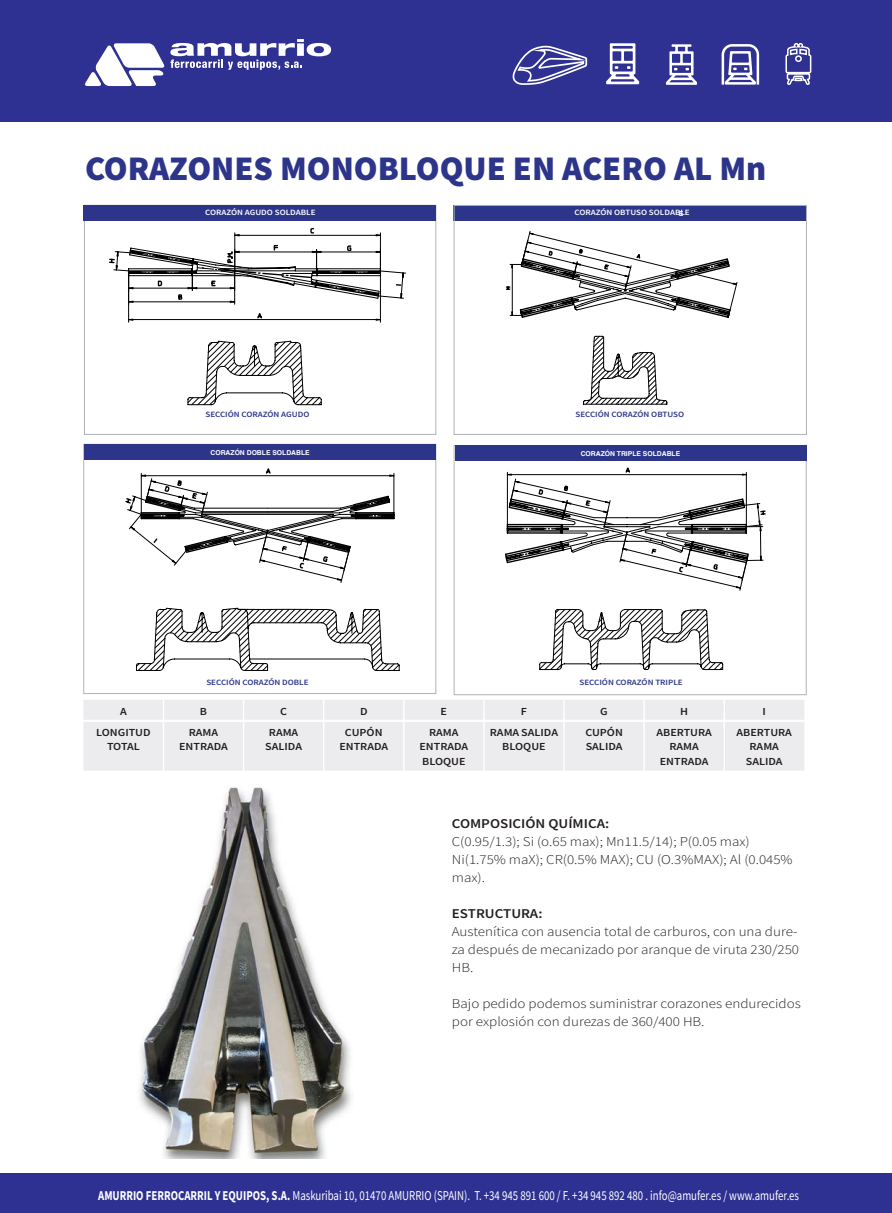
<style>
.page{position:relative;width:892px;height:1213px;background:#fff}
.page>*{position:absolute;margin:0;border:0;box-sizing:border-box;transform-origin:0 0}
.t1{font:900 34.5px "Source Sans Pro";color:#2c358a}
.t2{font:300 13.5px/18px "Source Sans Pro";color:#231f20;scale:1.11 1}
.t3{font:13.5px "Source Sans Pro";color:#fff;scale:.8 1}
.t4{font:600 13.5px "Source Sans Pro";color:#231f20;scale:1.11 1}
.t5{font:600 10.8px/14.4px "Source Sans Pro";color:#231f20;text-align:center;scale:1.11 1}
.t6{font:600 8.1px "Source Sans Pro";color:#2c358a;scale:1.11 1}
.t7{font:600 8.1px "Source Sans Pro";color:#fff;scale:1.11 1}
.t8{font:700 6.75px "Helvetica";color:#fff}
.s1{font-weight:700}
</style>
<div class="page">
<svg style="left:83px;top:443px;width:723px;height:252px"></svg>
<div style="left:0;top:0;width:891px;height:122px;background:#2e3092"></div>
<div style="left:0;top:1173px;width:891px;height:40px;background:#2e3092"></div>
<svg style="left:85px;top:39px;width:246px;height:47px"></svg>
<svg style="left:512px;top:45px;width:76px;height:40px"></svg>
<svg style="left:721px;top:44px;width:38px;height:41px"></svg>
<svg style="left:785px;top:43px;width:27px;height:42px"></svg>
<svg style="left:606px;top:43px;width:33px;height:41px"></svg>
<svg style="left:666px;top:44px;width:31px;height:41px"></svg>
<div style="left:84px;top:205px;width:352px;height:16px;background:#2c358a"></div>
<div style="left:453px;top:206px;width:354px;height:15px;background:#2c358a"></div>
<div style="left:453px;top:205px;width:353px;height:230px;border:1px solid #b0b3b5"></div>
<div style="left:454px;top:446px;width:352px;height:15px;background:#2c358a"></div>
<div style="left:84px;top:444px;width:352px;height:16px;background:#2c358a"></div>
<hr style="left:234px;top:233px;width:1px;height:38px;background:#000">
<hr style="left:380px;top:233px;width:1px;height:38px;background:#000">
<hr style="left:235px;top:235px;width:145px;height:1px;background:#000">
<svg style="left:310px;top:228px;width:5px;height:6px"></svg>
<svg style="left:109px;top:244px;width:297px;height:162px"></svg>
<svg style="left:583px;top:335px;width:84px;height:70px"></svg>
<svg style="left:506px;top:230px;width:232px;height:88px"></svg>
<svg style="left:135px;top:607px;width:265px;height:64px"></svg>
<svg style="left:124px;top:465px;width:271px;height:119px"></svg>
<svg style="left:538px;top:608px;width:185px;height:62px"></svg>
<svg style="left:504px;top:464px;width:262px;height:127px"></svg>
<img style="left:139px;top:787px;width:213px;height:371px">
<div style="left:83px;top:700px;width:721px;height:70px;background:#ececee"></div>
<svg style="left:163px;top:700px;width:1px;height:20px"></svg>
<svg style="left:243px;top:700px;width:1px;height:20px"></svg>
<svg style="left:323px;top:700px;width:1px;height:20px"></svg>
<svg style="left:403px;top:700px;width:1px;height:20px"></svg>
<svg style="left:483px;top:700px;width:1px;height:20px"></svg>
<svg style="left:563px;top:700px;width:1px;height:20px"></svg>
<svg style="left:643px;top:700px;width:1px;height:20px"></svg>
<svg style="left:723px;top:700px;width:1px;height:20px"></svg>
<hr style="left:163px;top:721px;width:1px;height:49px;background:#fff">
<hr style="left:243px;top:721px;width:1px;height:49px;background:#fff">
<hr style="left:323px;top:721px;width:1px;height:49px;background:#fff">
<hr style="left:403px;top:721px;width:1px;height:49px;background:#fff">
<hr style="left:483px;top:721px;width:1px;height:49px;background:#fff">
<hr style="left:563px;top:721px;width:1px;height:49px;background:#fff">
<hr style="left:643px;top:721px;width:1px;height:49px;background:#fff">
<hr style="left:723px;top:721px;width:1px;height:49px;background:#fff">
<hr style="left:83px;top:720px;width:80px;height:1px;background:#fff">
<hr style="left:83px;top:721px;width:80px;height:1px;background:#fff">
<hr style="left:163px;top:720px;width:80px;height:1px;background:#fff">
<hr style="left:163px;top:721px;width:80px;height:1px;background:#fff">
<hr style="left:243px;top:720px;width:80px;height:1px;background:#fff">
<hr style="left:243px;top:721px;width:80px;height:1px;background:#fff">
<hr style="left:323px;top:720px;width:81px;height:1px;background:#fff">
<hr style="left:323px;top:721px;width:81px;height:1px;background:#fff">
<hr style="left:404px;top:720px;width:80px;height:1px;background:#fff">
<hr style="left:404px;top:721px;width:80px;height:1px;background:#fff">
<hr style="left:484px;top:720px;width:80px;height:1px;background:#fff">
<hr style="left:484px;top:721px;width:80px;height:1px;background:#fff">
<hr style="left:564px;top:720px;width:80px;height:1px;background:#fff">
<hr style="left:564px;top:721px;width:80px;height:1px;background:#fff">
<hr style="left:644px;top:720px;width:80px;height:1px;background:#fff">
<hr style="left:644px;top:721px;width:80px;height:1px;background:#fff">
<hr style="left:724px;top:720px;width:80px;height:1px;background:#fff">
<hr style="left:724px;top:721px;width:80px;height:1px;background:#fff">
<h1 class="t1" style="left:85px;top:146px;width:682px">CORAZONES MONOBLOQUE EN ACERO AL Mn</h1>
<p class="t8" style="left:678px;top:211px;width:6px">E</p>
<p class="t7" style="left:574px;top:207px;width:105px">CORAZÓN OBTUSO SOLDABLE</p>
<p class="t7" style="left:205px;top:207px;width:101px">CORAZÓN AGUDO SOLDABLE</p>
<p class="t6" style="left:205px;top:409px;width:95px">SECCIÓN CORAZÓN AGUDO</p>
<p class="t6" style="left:575px;top:409px;width:99px">SECCIÓN CORAZÓN OBTUSO</p>
<p class="t8" style="left:210px;top:449px;width:101px">CORAZÓN DOBLE SOLDABLE</p>
<p class="t8" style="left:580px;top:451px;width:101px">CORAZÓN TRIPLE SOLDABLE</p>
<p class="t6" style="left:206px;top:677px;width:94px">SECCIÓN CORAZÓN DOBLE</p>
<p class="t6" style="left:579px;top:677px;width:94px">SECCIÓN CORAZÓN TRIPLE</p>
<p class="t5" style="left:120px;top:704px;width:8px">A</p>
<p class="t5" style="left:200px;top:704px;width:8px">B</p>
<p class="t5" style="left:280px;top:704px;width:8px">C</p>
<p class="t5" style="left:360px;top:704px;width:8px">D</p>
<p class="t5" style="left:440px;top:704px;width:7px">E</p>
<p class="t5" style="left:521px;top:704px;width:7px">F</p>
<p class="t5" style="left:600px;top:704px;width:8px">G</p>
<p class="t5" style="left:680px;top:704px;width:9px">H</p>
<p class="t5" style="left:762px;top:704px;width:5px">I</p>
<p class="t5" style="left:96px;top:725px;width:51px">LONGITUD<br>TOTAL</p>
<p class="t5" style="left:179px;top:725px;width:45px">RAMA<br>ENTRADA</p>
<p class="t5" style="left:265px;top:725px;width:35px">RAMA<br>SALIDA</p>
<p class="t5" style="left:339px;top:725px;width:45px">CUPÓN<br>ENTRADA</p>
<p class="t5" style="left:419px;top:725px;width:45px">RAMA<br>ENTRADA<br>BLOQUE</p>
<p class="t5" style="left:490px;top:725px;width:63px">RAMA SALIDA<br>BLOQUE</p>
<p class="t5" style="left:585px;top:725px;width:35px;text-align:left">CUPÓN<br>SALIDA</p>
<p class="t5" style="left:656px;top:725px;width:51px">ABERTURA<br>RAMA<br>ENTRADA</p>
<p class="t5" style="left:736px;top:725px;width:51px">ABERTURA<br>RAMA<br>SALIDA</p>
<p class="t4" style="left:452px;top:814px;width:143px">COMPOSICIÓN QUÍMICA:</p>
<p class="t2" style="left:452px;top:832px;width:308px">C(0.95/1.3); Si (o.65 max); Mn11.5/14); P(0.05 max)<br>Ni(1.75% maX); CR(0.5% MAX); CU (O.3%MAX); Al (0.045% max).</p>
<p class="t4" style="left:452px;top:904px;width:83px">ESTRUCTURA:</p>
<p class="t2" style="left:452px;top:922px;width:314px;text-align:justify">Austenítica con ausencia total de carburos, con una dure&shy;za después de mecanizado por aranque de viruta 230/250<br>HB.</p>
<p class="t2" style="left:452px;top:994px;width:316px">Bajo pedido podemos suministrar corazones endurecidos por explosión con durezas de 360/400 HB.</p>
<p class="t3" style="left:98px;top:1186px;width:877px"><span class="s1">AMURRIO FERROCARRIL Y EQUIPOS, S.A.</span> Maskuribai 10, 01470 AMURRIO (SPAIN). T. +34 945 891 600 / F. +34 945 892 480 . info@amufer.es / www.amufer.es</p>
</div>
